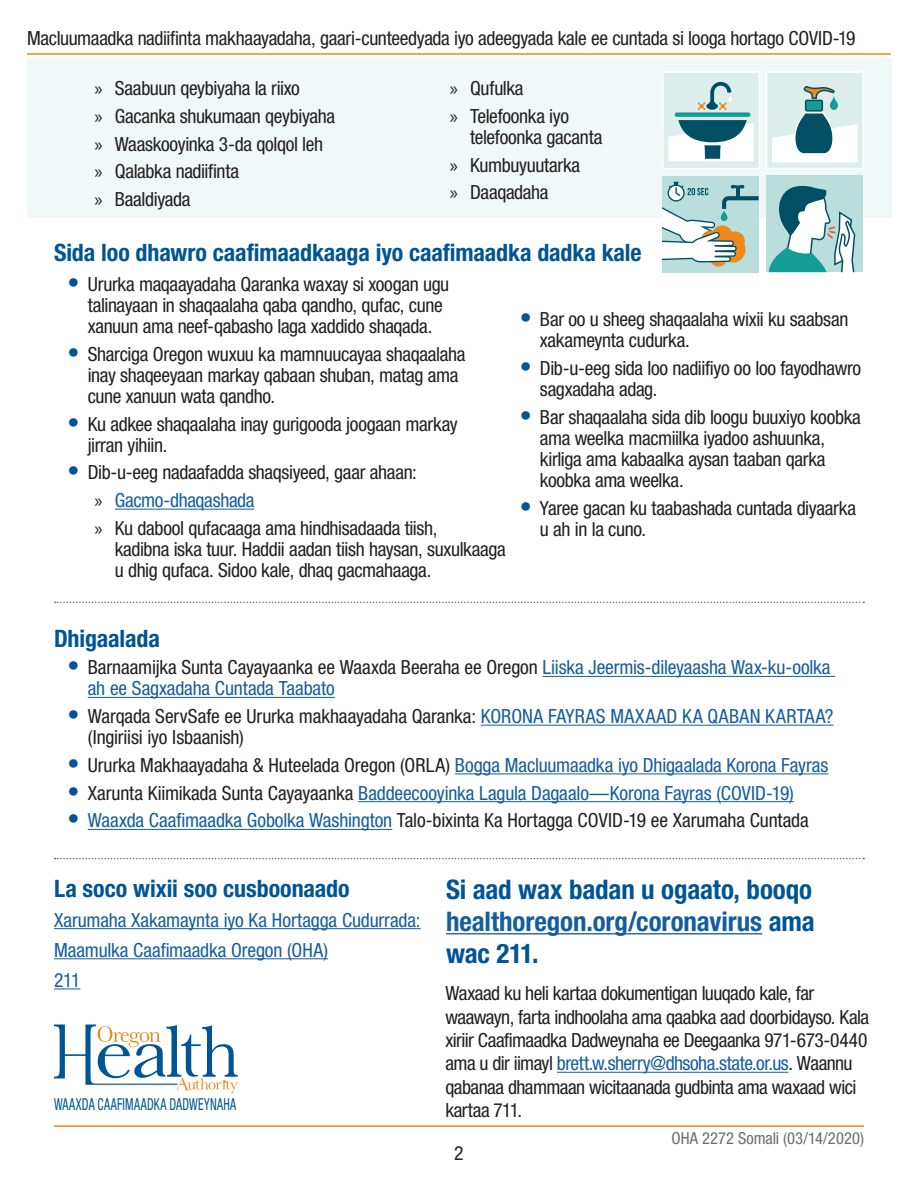
<style>
.page{position:relative;width:918px;height:1188px;background:#fff}
.page>*{position:absolute;margin:0;border:0;box-sizing:border-box;transform-origin:0 0}
.body{font:700 condensed 27px/32.4px "Helvetica Neue LT Std";letter-spacing:-.005em;color:#005594;text-align:justify}
.t1{font:700 condensed 24px "Helvetica Neue LT Std";letter-spacing:-.005em;color:#005594}
.body-2{font:condensed 19.5px/21px "Helvetica Neue LT Std";letter-spacing:-.02em;color:#231f20}
.t2{font:condensed 19.5px/21px "Helvetica Neue LT Std";letter-spacing:-.005em;color:#175d9e}
.t3{font:condensed 16.5px "Helvetica Neue LT Std";letter-spacing:.025em;color:#005594;scale:.73 1}
.body-3{font:condensed 16.5px "Helvetica Neue LT Std";letter-spacing:.005em;color:#6c6d70}
.s1{font-family:"Myriad Pro";font-stretch:normal}
.s2{font-weight:700;font-size:24px;color:#005594}
.s3{font-family:"Myriad Pro";font-stretch:normal;color:#231f20}
.s4{color:#231f20}
.s5{color:#175d9e}
</style>
<div class="page">
<div style="left:27px;top:58px;width:864px;height:160px;background:#f1f8f8"></div>
<hr style="left:115px;top:509px;width:140px;height:1px;background:#175d9e">
<hr style="left:27px;top:53px;width:864px;height:2px;background:#ed891d">
<hr style="left:54px;top:1125px;width:810px;height:2px;background:#ed891d">
<div style="left:766px;top:176px;width:96px;height:96px;background:#badedb"></div>
<svg style="left:769px;top:186px;width:86px;height:86px"></svg>
<div style="left:662px;top:176px;width:97px;height:96px;background:#badedb"></div>
<svg style="left:662px;top:182px;width:97px;height:85px"></svg>
<div style="left:766px;top:71px;width:98px;height:98px;background:#ddeeed;border:2px solid #fff"></div>
<svg style="left:772px;top:86px;width:86px;height:76px"></svg>
<div style="left:662px;top:71px;width:98px;height:98px;background:#ddeeed;border:2px solid #fff"></div>
<svg style="left:668px;top:81px;width:86px;height:80px"></svg>
<hr style="left:543px;top:676px;width:292px;height:1px;background:#175d9e">
<hr style="left:88px;top:697px;width:247px;height:1px;background:#175d9e">
<hr style="left:481px;top:725px;width:353px;height:1px;background:#175d9e">
<hr style="left:455px;top:773px;width:374px;height:1px;background:#175d9e">
<hr style="left:358px;top:801px;width:436px;height:1px;background:#175d9e">
<hr style="left:88px;top:829px;width:304px;height:1px;background:#175d9e">
<hr style="left:557px;top:1072px;width:231px;height:1px;background:#175d9e">
<svg style="left:54px;top:1025px;width:184px;height:68px"></svg>
<hr style="left:446px;top:933px;width:316px;height:1px;background:#175d9e">
<svg style="left:55px;top:602px;width:809px;height:1px"></svg>
<svg style="left:55px;top:858px;width:809px;height:1px"></svg>
<hr style="left:54px;top:928px;width:367px;height:1px;background:#175d9e">
<hr style="left:54px;top:958px;width:274px;height:1px;background:#175d9e">
<svg style="left:54px;top:988px;width:26px;height:1px"></svg>
<p class="body-2" style="left:27px;top:27px;width:830px">Macluumaadka nadiifinta makhaayadaha, gaari-cunteedyada iyo adeegyada kale ee cuntada si looga hortago COVID-19</p>
<p class="body-2" style="left:450px;top:78px;width:75px"><span class="s1">»</span> Qufulka</p>
<p class="body-2" style="left:470px;top:105px;width:134px;text-indent:-20px"><span class="s1">»</span> Telefoonka iyo telefoonka gacanta</p>
<p class="body-2" style="left:450px;top:154px;width:132px"><span class="s1">»</span> Kumbuyuutarka</p>
<p class="body-2" style="left:450px;top:182px;width:100px"><span class="s1">»</span> Daaqadaha</p>
<p class="body-2" style="left:95px;top:78px;width:207px"><span class="s1">»</span> Saabuun qeybiyaha la riixo</p>
<p class="body-2" style="left:95px;top:105px;width:242px"><span class="s1">»</span> Gacanka shukumaan qeybiyaha</p>
<p class="body-2" style="left:95px;top:133px;width:230px"><span class="s1">»</span> Waaskooyinka 3-da qolqol leh</p>
<p class="body-2" style="left:95px;top:161px;width:146px"><span class="s1">»</span> Qalabka nadiifinta</p>
<p class="body-2" style="left:95px;top:189px;width:97px"><span class="s1">»</span> Baaldiyada</p>
<p class="t1" style="left:54px;top:238px;width:589px">Sida loo dhawro caafimaadkaaga iyo caafimaadka dadka kale</p>
<p class="body-2" style="left:88px;top:274px;width:363px;text-indent:-20px"><span class="s2">•</span> Ururka maqaayadaha Qaranka waxay si xoogan ugu talinayaan in shaqaalaha qaba qandho, qufac, cune xanuun ama neef-qabasho laga xaddido shaqada.</p>
<p class="body-2" style="left:88px;top:343px;width:379px;text-indent:-20px"><span class="s2">•</span> Sharciga Oregon wuxuu ka mamnuucayaa shaqaalaha inay shaqeeyaan markay qabaan shuban, matag ama cune xanuun wata qandho.</p>
<p class="body-2" style="left:88px;top:413px;width:371px;text-indent:-20px"><span class="s2">•</span> Ku adkee shaqaalaha inay gurigooda joogaan markay jirran yihiin.</p>
<p class="body-2" style="left:68px;top:462px;width:351px"><span class="s2">•</span> Dib-u-eeg nadaafadda shaqsiyeed, gaar ahaan:</p>
<p class="t2" style="left:94px;top:490px;width:162px"><span class="s3">»</span> Gacmo-dhaqashada</p>
<p class="body-2" style="left:115px;top:517px;width:392px;text-indent:-20px"><span class="s1">»</span> Ku dabool qufacaaga ama hindhisadaada tiish,<br>kadibna iska tuur. Haddii aadan tiish haysan, suxulkaaga u dhig qufaca. Sidoo kale, dhaq gacmahaaga.</p>
<p class="body-2" style="left:540px;top:309px;width:310px;text-indent:-20px"><span class="s2">•</span> Bar oo u sheeg shaqaalaha wixii ku saabsan xakameynta cudurka.</p>
<p class="body-2" style="left:540px;top:358px;width:323px;text-indent:-20px"><span class="s2">•</span> Dib-u-eeg sida loo nadiifiyo oo loo fayodhawro sagxadaha adag.</p>
<p class="body-2" style="left:540px;top:406px;width:322px;text-indent:-20px"><span class="s2">•</span> Bar shaqaalaha sida dib loogu buuxiyo koobka ama weelka macmiilka iyadoo ashuunka, kirliga ama kabaalka aysan taaban qarka koobka ama weelka.</p>
<p class="body-2" style="left:540px;top:497px;width:318px;text-indent:-20px"><span class="s2">•</span> Yaree gacan ku taabashada cuntada diyaarka u ah in la cuno.</p>
<p class="t1" style="left:54px;top:624px;width:107px">Dhigaalada</p>
<p class="t2" style="left:88px;top:657px;width:744px;text-indent:-20px"><span class="s2">•</span> <span class="s4">Barnaamijka Sunta Cayayaanka ee Waaxda Beeraha ee Oregon</span> Liiska Jeermis-dileyaasha Wax-ku-oolka ah ee Sagxadaha Cuntada Taabato</p>
<p class="body-2" style="left:88px;top:706px;width:747px;text-indent:-20px"><span class="s2">•</span> Warqada ServSafe ee Ururka makhaayadaha Qaranka: <span class="s5">KORONA FAYRAS MAXAAD KA QABAN KARTAA? </span>(Ingiriisi iyo Isbaanish)</p>
<p class="t2" style="left:68px;top:754px;width:763px"><span class="s2">•</span> <span class="s4">Ururka Makhaayadaha &amp; Huteelada Oregon (ORLA)</span> Bogga Macluumaadka iyo Dhigaalada Korona Fayras</p>
<p class="t2" style="left:68px;top:782px;width:728px"><span class="s2">•</span> <span class="s4">Xarunta Kiimikada Sunta Cayayaanka</span> Baddeecooyinka Lagula Dagaalo—Korona Fayras (COVID-19)</p>
<p class="body-2" style="left:68px;top:810px;width:743px"><span class="s2">•</span> <span class="s5">Waaxda Caafimaadka Gobolka Washington</span> Talo-bixinta Ka Hortagga COVID-19 ee Xarumaha Cuntada</p>
<p class="t1" style="left:54px;top:873px;width:297px">La soco wixii soo cusboonaado</p>
<p class="t2" style="left:54px;top:909px;width:368px">Xarumaha Xakamaynta iyo Ka Hortagga Cudurrada:</p>
<p class="t2" style="left:54px;top:939px;width:276px">Maamulka Caafimaadka Oregon (OHA)</p>
<p class="t2" style="left:54px;top:969px;width:28px">211</p>
<p class="t3" style="left:54px;top:1095px;width:251px">WAAXDA CAAFIMAADKA DADWEYNAHA</p>
<p class="body" style="left:446px;top:873px;width:370px">Si aad wax badan u ogaato, booqo <span class="s5">healthoregon.org/coronavirus</span> ama wac 211.</p>
<p class="body-2" style="left:446px;top:981px;width:425px;line-height:23.4px">Waxaad ku heli kartaa dokumentigan luuqado kale, far waawayn, farta indhoolaha ama qaabka aad doorbidayso. Kala xiriir Caafimaadka Dadweynaha ee Deegaanka 971-673-0440 ama u dir iimayl <span class="s5">brett.w.sherry@dhsoha.state.or.us</span>. Waannu qabanaa dhammaan wicitaanada gudbinta ama waxaad wici kartaa 711.</p>
<p class="body-2" style="left:454px;top:1142px;width:11px">2</p>
<p class="body-3" style="left:671px;top:1129px;width:194px">OHA 2272 Somali (03/14/2020)</p>
</div>
